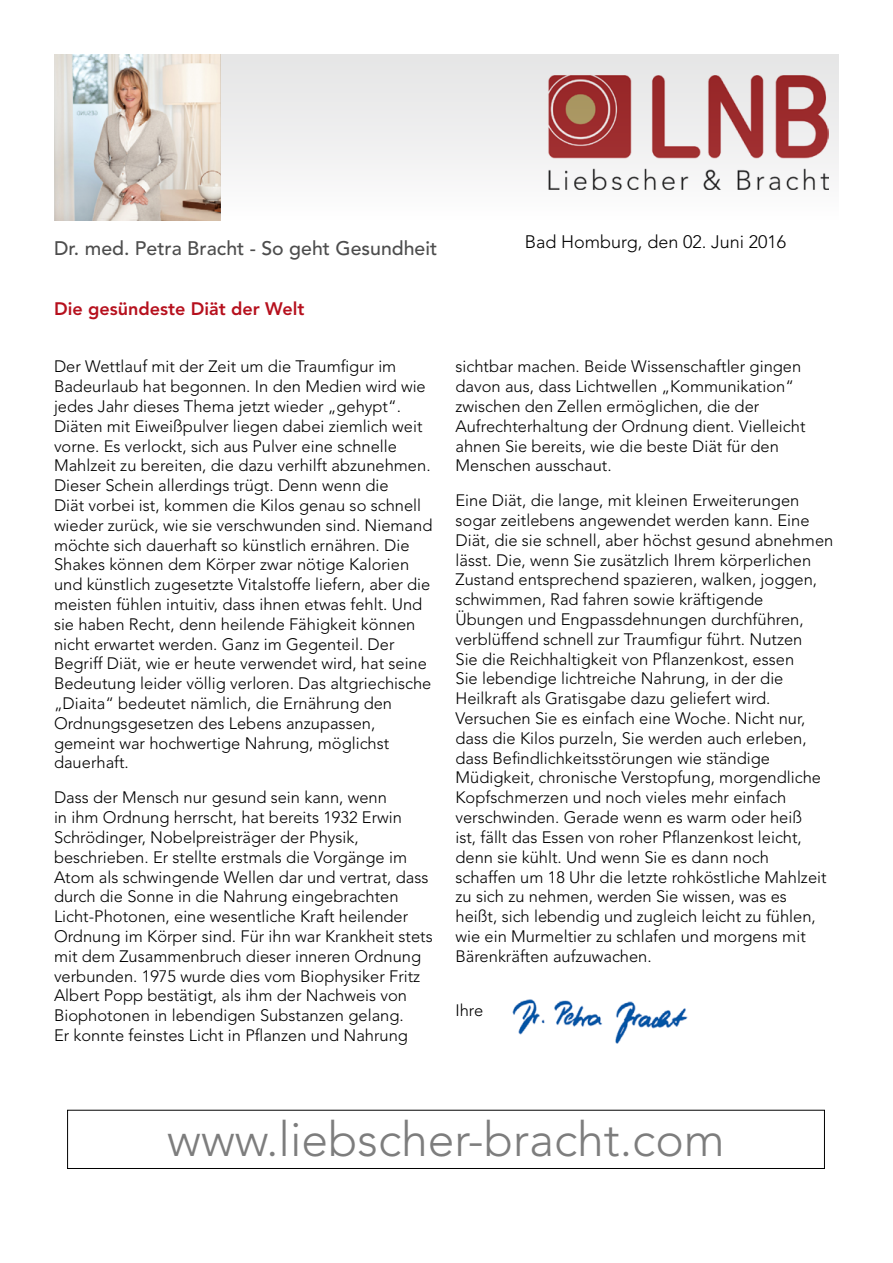
<style>
.page{position:relative;width:893px;height:1263px;background:#fff}
.page>*{position:absolute;margin:0;border:0;box-sizing:border-box;transform-origin:0 0}
.t1{font:300 48px "Avenir LT Std";color:#7d7d7d}
.t2{font:500 19.5px "Avenir LT Std";color:#4d4d4d}
.t3{font:300 18px "Avenir LT Std";color:#000}
.t4{font:800 18px "Avenir LT Std";color:#b6101d}
.t5{font:300 16.5px/19.8px "Avenir LT Std";color:#000}
</style>
<div class="page">
<img style="left:512px;top:999px;width:176px;height:45px">
<img style="left:54px;top:54px;width:166px;height:166px">
<svg style="left:220px;top:54px;width:619px;height:166px"></svg>
<p class="t2" style="left:54px;top:237px;width:385px">Dr. med. Petra Bracht - So geht Gesundheit</p>
<p class="t3" style="left:525px;top:232px;width:263px">Bad Homburg, den 02. Juni 2016</p>
<p class="t4" style="left:54px;top:298px;width:252px">Die gesündeste Diät der Welt</p>
<p class="t5" style="left:54px;top:357px;width:380px">Der Wettlauf mit der Zeit um die Traumfigur im Badeurlaub hat begonnen. In den Medien wird wie jedes Jahr dieses Thema jetzt wieder „gehypt“.<br>Diäten mit Eiweißpulver liegen dabei ziemlich weit vorne. Es verlockt, sich aus Pulver eine schnelle Mahlzeit zu bereiten, die dazu verhilft abzunehmen.<br>Dieser Schein allerdings trügt. Denn wenn die<br>Diät vorbei ist, kommen die Kilos genau so schnell wieder zurück, wie sie verschwunden sind. Niemand möchte sich dauerhaft so künstlich ernähren. Die Shakes können dem Körper zwar nötige Kalorien und künstlich zugesetzte Vitalstoffe liefern, aber die meisten fühlen intuitiv, dass ihnen etwas fehlt. Und sie haben Recht, denn heilende Fähigkeit können nicht erwartet werden. Ganz im Gegenteil. Der Begriff Diät, wie er heute verwendet wird, hat seine Bedeutung leider völlig verloren. Das altgriechische „Diaita“ bedeutet nämlich, die Ernährung den Ordnungsgesetzen des Lebens anzupassen, gemeint war hochwertige Nahrung, möglichst dauerhaft.</p>
<p class="t5" style="left:54px;top:788px;width:380px">Dass der Mensch nur gesund sein kann, wenn<br>in ihm Ordnung herrscht, hat bereits 1932 Erwin Schrödinger, Nobelpreisträger der Physik, beschrieben. Er stellte erstmals die Vorgänge im Atom als schwingende Wellen dar und vertrat, dass durch die Sonne in die Nahrung eingebrachten Licht-Photonen, eine wesentliche Kraft heilender Ordnung im Körper sind. Für ihn war Krankheit stets mit dem Zusammenbruch dieser inneren Ordnung verbunden. 1975 wurde dies vom Biophysiker Fritz Albert Popp bestätigt, als ihm der Nachweis von Biophotonen in lebendigen Substanzen gelang.<br>Er konnte feinstes Licht in Pflanzen und Nahrung</p>
<p class="t5" style="left:455px;top:357px;width:352px">sichtbar machen. Beide Wissenschaftler gingen davon aus, dass Lichtwellen „Kommunikation“ zwischen den Zellen ermöglichen, die der Aufrechterhaltung der Ordnung dient. Vielleicht ahnen Sie bereits, wie die beste Diät für den Menschen ausschaut.</p>
<p class="t5" style="left:455px;top:491px;width:379px">Eine Diät, die lange, mit kleinen Erweiterungen sogar zeitlebens angewendet werden kann. Eine Diät, die sie schnell, aber höchst gesund abnehmen lässt. Die, wenn Sie zusätzlich Ihrem körperlichen Zustand entsprechend spazieren, walken, joggen, schwimmen, Rad fahren sowie kräftigende Übungen und Engpassdehnungen durchführen, verblüffend schnell zur Traumfigur führt. Nutzen<br>Sie die Reichhaltigkeit von Pflanzenkost, essen<br>Sie lebendige lichtreiche Nahrung, in der die Heilkraft als Gratisgabe dazu geliefert wird.<br>Versuchen Sie es einfach eine Woche. Nicht nur, dass die Kilos purzeln, Sie werden auch erleben, dass Befindlichkeitsstörungen wie ständige Müdigkeit, chronische Verstopfung, morgendliche Kopfschmerzen und noch vieles mehr einfach verschwinden. Gerade wenn es warm oder heiß<br>ist, fällt das Essen von roher Pflanzenkost leicht, denn sie kühlt. Und wenn Sie es dann noch schaffen um 18 Uhr die letzte rohköstliche Mahlzeit zu sich zu nehmen, werden Sie wissen, was es<br>heißt, sich lebendig und zugleich leicht zu fühlen, wie ein Murmeltier zu schlafen und morgens mit Bärenkräften aufzuwachen.</p>
<p class="t5" style="left:455px;top:1001px;width:29px">Ihre</p>
<h1 class="t1" style="left:167px;top:1111px;width:559px">www.liebscher-bracht.com</h1>
</div>
